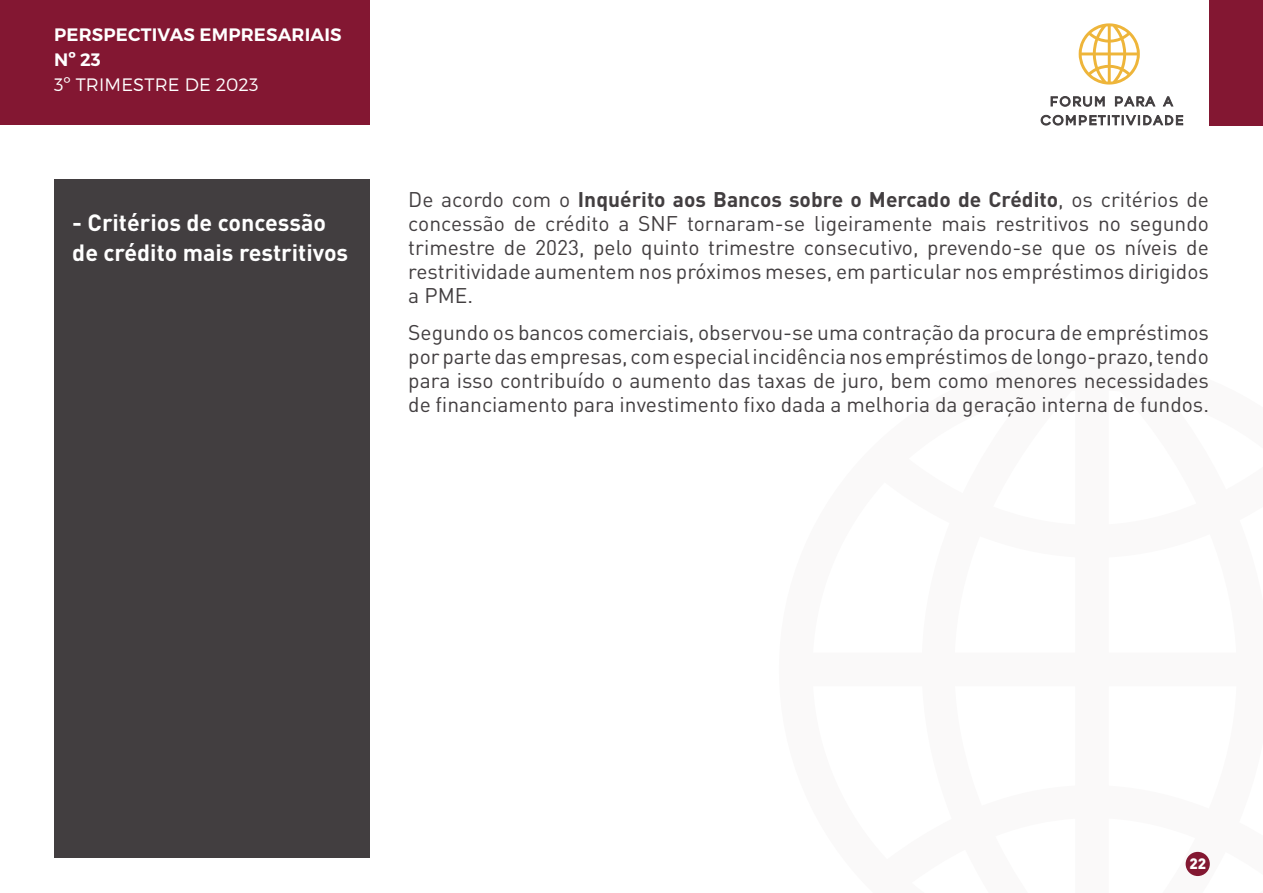
<style>
.page{position:relative;width:1263px;height:893px;background:#fff}
.page>*{position:absolute;margin:0;border:0;box-sizing:border-box;transform-origin:0 0}
.t1{font:700 23.25px/30px "DIN Pro";color:#fff}
.t2{font:21px/24px "DIN Pro";color:#423e40;text-align:justify}
.t3{font:600 18px/25.2px "Montserrat";letter-spacing:.01em;color:#fff}
.t4{font:300 18px "Montserrat";letter-spacing:.01em;color:#fff}
.t5{font:900 15px "DIN Pro";color:#fff}
.s1{font-weight:700}
</style>
<div class="page">
<div style="left:54px;top:179px;width:316px;height:678px;background:#423e40"></div>
<div style="left:0;top:0;width:370px;height:125px;background:#831732"></div>
<div style="left:1210px;top:0;width:53px;height:125px;background:#831732"></div>
<svg style="left:1079px;top:23px;width:61px;height:62px"></svg>
<svg style="left:1050px;top:96px;width:55px;height:11px"></svg>
<svg style="left:1115px;top:96px;width:41px;height:11px"></svg>
<svg style="left:1162px;top:96px;width:12px;height:11px"></svg>
<svg style="left:1040px;top:114px;width:143px;height:12px"></svg>
<div style="left:1185px;top:852px;width:25px;height:24px;background:#831832;border-radius:50%"></div>
<p class="t3" style="left:54px;top:22px;width:289px">PERSPECTIVAS EMPRESARIAIS<br>Nº 23</p>
<p class="t4" style="left:54px;top:74px;width:206px">3º TRIMESTRE DE 2023</p>
<p class="t1" style="left:72px;top:207px;width:277px">- Critérios de concessão de crédito mais restritivos</p>
<p class="t2" style="left:408px;top:186px;width:802px">De acordo com o <span class="s1">Inquérito aos Bancos sobre o Mercado de Crédito</span>, os critérios de concessão de crédito a SNF tornaram-se ligeiramente mais restritivos no segundo trimestre de 2023, pelo quinto trimestre consecutivo, prevendo-se que os níveis de restritividade aumentem nos próximos meses, em particular nos empréstimos dirigidos a PME.</p>
<p class="t2" style="left:408px;top:319px;width:802px">Segundo os bancos comerciais, observou-se uma contração da procura de empréstimos por parte das empresas, com especial incidência nos empréstimos de longo-prazo, tendo para isso contribuído o aumento das taxas de juro, bem como menores necessidades de financiamento para investimento fixo dada a melhoria da geração interna de fundos.</p>
<p class="t5" style="left:1189px;top:853px;width:18px">22</p>
</div>
